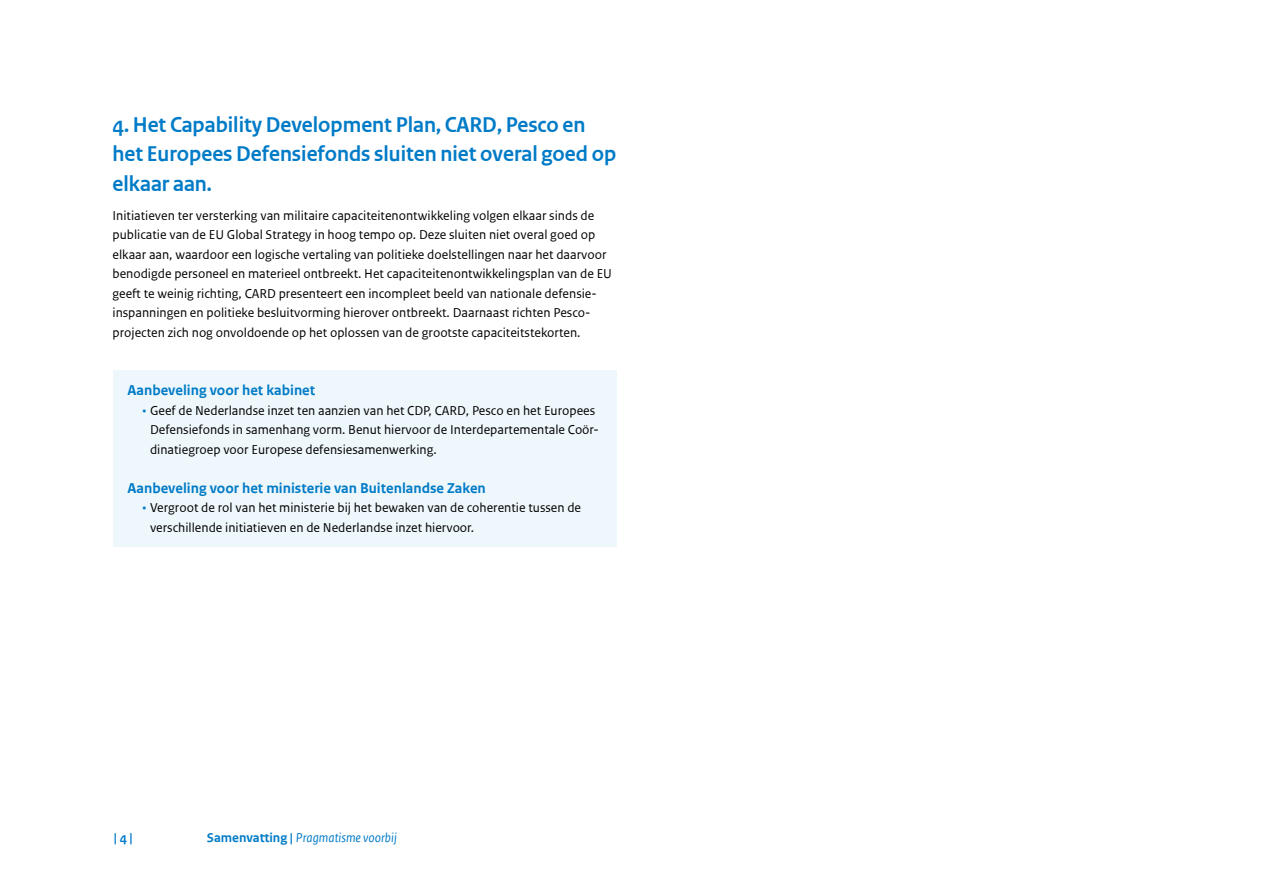
<style>
.page{position:relative;width:1263px;height:893px;background:#fff}
.page>*{position:absolute;margin:0;border:0;box-sizing:border-box;transform-origin:0 0}
.t1{font:700 22.5px/29.2px "Rijksoverheid Sans Heading TT";color:#007bc7}
.t2{font:700 15px "Rijksoverheid Sans Text TT";color:#007bc7}
.t3{font:13.5px/19.5px "Rijksoverheid Sans Text TT";color:#000}
.t4{font:italic 13.5px "Rijksoverheid Sans Text TT";color:#007bc7}
.t5{font:700 13.5px "Rijksoverheid Sans Text TT";color:#007bc7}
.s1{color:#007bc7}
.s2{font-weight:700;font-style:normal}
</style>
<div class="page">
<div style="left:112px;top:371px;width:504px;height:176px;background:#eef7fb"></div>
<h1 class="t1" style="left:112px;top:111px;width:505px">4. Het Capability Development Plan, CARD, Pesco en het Europees Defensiefonds sluiten niet overal goed op elkaar aan.</h1>
<p class="t3" style="left:112px;top:206px;width:501px">Initiatieven ter versterking van militaire capaciteitenontwikkeling volgen elkaar sinds de publicatie van de EU Global Strategy in hoog tempo op. Deze sluiten niet overal goed op elkaar aan, waardoor een logische vertaling van politieke doelstellingen naar het daarvoor benodigde personeel en materieel ontbreekt. Het capaciteitenontwikkelingsplan van de EU geeft te weinig richting, CARD presenteert een incompleet beeld van nationale defensie&shy;inspanningen en politieke besluitvorming hierover ontbreekt. Daarnaast richten Pesco&shy;projecten zich nog onvoldoende op het oplossen van de grootste capaciteitstekorten.</p>
<p class="t2" style="left:128px;top:382px;width:189px">Aanbeveling voor het kabinet</p>
<p class="t3" style="left:150px;top:401px;width:450px;text-indent:-8px"><span class="s1">•</span> Geef de Nederlandse inzet ten aanzien van het CDP, CARD, Pesco en het Europees<br>Defensiefonds in samenhang vorm. Benut hiervoor de Interdepartementale Coör&shy;dinatiegroep voor Europese defensiesamenwerking.</p>
<p class="t2" style="left:128px;top:479px;width:360px">Aanbeveling voor het ministerie van Buitenlandse Zaken</p>
<p class="t3" style="left:150px;top:498px;width:433px;text-indent:-8px"><span class="s1">•</span> Vergroot de rol van het ministerie bij het bewaken van de coherentie tussen de verschillende initiatieven en de Nederlandse inzet hiervoor.</p>
<p class="t5" style="left:114px;top:830px;width:20px">| 4 |</p>
<p class="t4" style="left:207px;top:830px;width:191px"><span class="s2">Samenvatting |</span> Pragmatisme voorbij</p>
</div>
